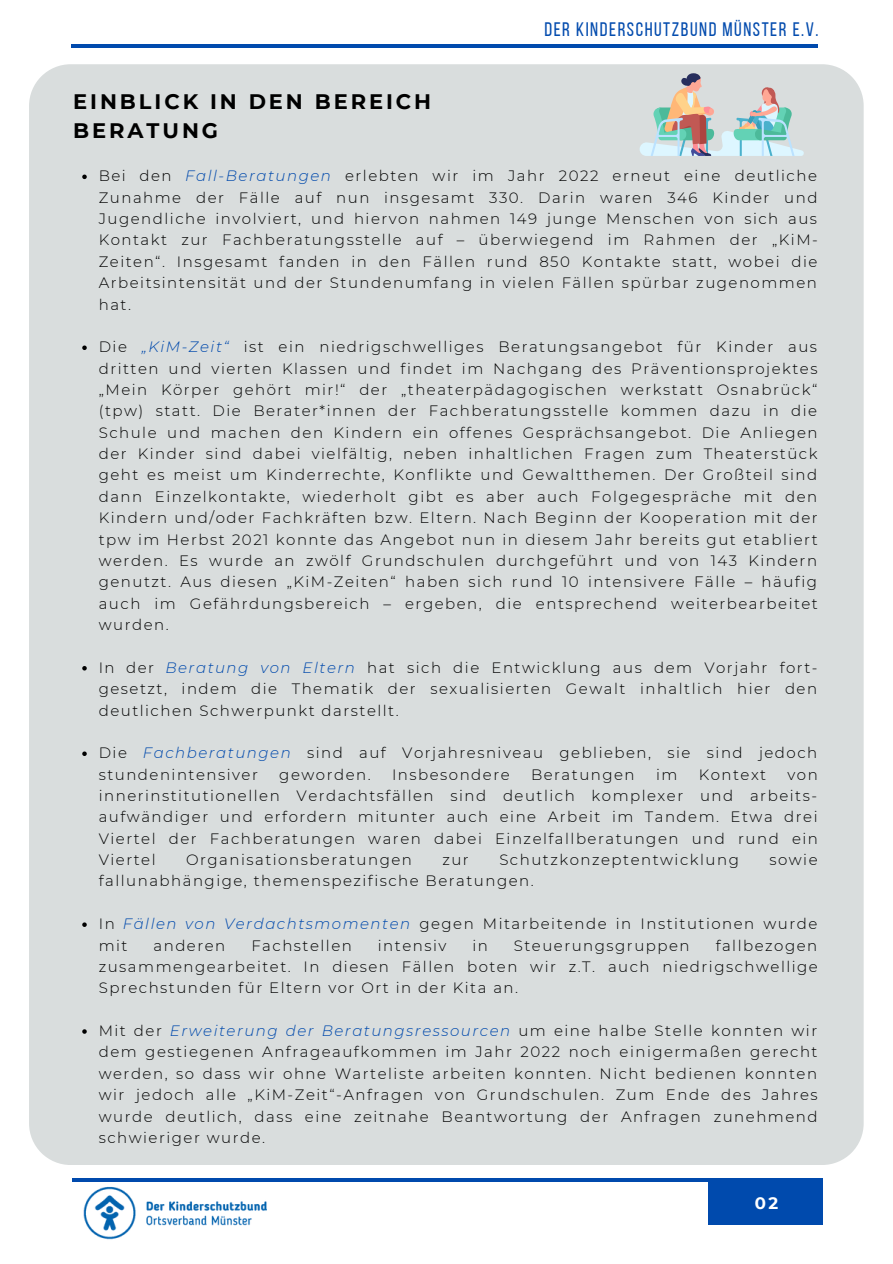
<style>
.page{position:relative;width:893px;height:1264px;background:#fff}
.page>*{position:absolute;margin:0;border:0;box-sizing:border-box;transform-origin:0 0}
.t1{font:700 21px/29.2px "Montserrat";letter-spacing:.14em;color:#000}
.t2{font:19.5px "Bebas Neue";letter-spacing:.08em;color:#044cae}
.t3{font:700 16.5px "Montserrat";color:#fff}
.t4{font:300 15px/21.3px "Montserrat";letter-spacing:.1em;color:#000;text-align:justify}
.s1{font-style:italic;color:#0049ac}
</style>
<div class="page">
<hr style="left:72px;top:45px;width:746px;height:3px;background:#004aad">
<div style="left:708px;top:1178px;width:114px;height:46px;background:#004aad"></div>
<hr style="left:72px;top:1178px;width:747px;height:3px;background:#004aad">
<img style="left:72px;top:1181px;width:208px;height:59px">
<div style="left:29px;top:64px;width:834px;height:1100px;background:#d9dddd"></div>
<svg style="left:639px;top:73px;width:164px;height:83px;background:#c6cecb"></svg>
<svg style="left:82px;top:174px;width:5px;height:5px"></svg>
<svg style="left:82px;top:345px;width:5px;height:5px"></svg>
<svg style="left:82px;top:666px;width:5px;height:4px"></svg>
<svg style="left:82px;top:751px;width:5px;height:5px"></svg>
<svg style="left:82px;top:922px;width:5px;height:4px"></svg>
<svg style="left:82px;top:1029px;width:5px;height:4px"></svg>
<p class="t1" style="left:73px;top:86px;width:359px">EINBLICK IN DEN BEREICH<br>BERATUNG</p>
<p class="t2" style="left:544px;top:22px;width:275px">DER KINDERSCHUTZBUND MÜNSTER E.V.</p>
<p class="t4" style="left:99px;top:165px;width:720px">Bei den <span class="s1">Fall-Beratungen</span> erlebten wir im Jahr 2022 erneut eine deutliche Zunahme der Fälle auf nun insgesamt 330. Darin waren 346 Kinder und Jugendliche involviert, und hiervon nahmen 149 junge Menschen von sich aus Kontakt zur Fachberatungsstelle auf – überwiegend im Rahmen der „KiM-Zeiten“. Insgesamt fanden in den Fällen rund 850 Kontakte statt, wobei die Arbeitsintensität und der Stundenumfang in vielen Fällen spürbar zugenommen hat.</p>
<p class="t4" style="left:99px;top:336px;width:720px">Die <span class="s1">„KiM-Zeit“</span> ist ein niedrigschwelliges Beratungsangebot für Kinder aus dritten und vierten Klassen und findet im Nachgang des Präventionsprojektes „Mein Körper gehört mir!“ der „theaterpädagogischen werkstatt Osnabrück“ (tpw) statt. Die Berater*innen der Fachberatungsstelle kommen dazu in die Schule und machen den Kindern ein offenes Gesprächsangebot. Die Anliegen der Kinder sind dabei vielfältig, neben inhaltlichen Fragen zum Theaterstück geht es meist um Kinderrechte, Konflikte und Gewaltthemen. Der Großteil sind dann Einzelkontakte, wiederholt gibt es aber auch Folgegespräche mit den Kindern und/oder Fachkräften bzw. Eltern. Nach Beginn der Kooperation mit der tpw im Herbst 2021 konnte das Angebot nun in diesem Jahr bereits gut etabliert werden. Es wurde an zwölf Grundschulen durchgeführt und von 143 Kindern genutzt. Aus diesen „KiM-Zeiten“ haben sich rund 10 intensivere Fälle – häufig auch im Gefährdungsbereich – ergeben, die entsprechend weiterbearbeitet wurden.</p>
<p class="t4" style="left:99px;top:656px;width:720px">In der <span class="s1">Beratung von Eltern</span> hat sich die Entwicklung aus dem Vorjahr fort&shy;gesetzt, indem die Thematik der sexualisierten Gewalt inhaltlich hier den deutlichen Schwerpunkt darstellt.</p>
<p class="t4" style="left:99px;top:742px;width:720px">Die <span class="s1">Fachberatungen</span> sind auf Vorjahresniveau geblieben, sie sind jedoch stundenintensiver</p>
<p class="t4" style="left:279px;top:763px;width:93px">geworden.</p>
<p class="t4" style="left:392px;top:763px;width:119px">Insbesondere</p>
<p class="t4" style="left:531px;top:763px;width:105px">Beratungen</p>
<p class="t4" style="left:656px;top:763px;width:23px">im</p>
<p class="t4" style="left:698px;top:763px;width:69px">Kontext</p>
<p class="t4" style="left:99px;top:763px;width:720px;text-indent:688px">von innerinstitutionellen Verdachtsfällen sind deutlich komplexer und arbeits&shy;aufwändiger und erfordern mitunter auch eine Arbeit im Tandem. Etwa drei Viertel der Fachberatungen waren dabei Einzelfallberatungen und rund ein Viertel</p>
<p class="t4" style="left:186px;top:849px;width:227px">Organisationsberatungen</p>
<p class="t4" style="left:442px;top:849px;width:28px">zur</p>
<p class="t4" style="left:499px;top:849px;width:241px">Schutzkonzeptentwicklung</p>
<p class="t4" style="left:769px;top:849px;width:50px">sowie</p>
<p class="t4" style="left:99px;top:870px;width:436px">fallunabhängige, themenspezifische Beratungen.</p>
<p class="t4" style="left:99px;top:913px;width:720px">In <span class="s1">Fällen von Verdachtsmomenten</span> gegen Mitarbeitende in Institutionen wurde mit</p>
<p class="t4" style="left:99px;top:934px;width:720px;text-indent:617px">fallbezogen zusammengearbeitet. In diesen Fällen boten wir z.T. auch niedrigschwellige Sprechstunden für Eltern vor Ort in der Kita an.</p>
<p class="t4" style="left:99px;top:1019px;width:720px">Mit der <span class="s1">Erweiterung der Beratungsressourcen</span> um eine halbe Stelle konnten wir dem gestiegenen Anfrageaufkommen im Jahr 2022 noch einigermaßen gerecht werden, so dass wir ohne Warteliste arbeiten konnten. Nicht bedienen konnten wir jedoch alle „KiM-Zeit“-Anfragen von Grundschulen. Zum Ende des Jahres wurde deutlich, dass eine zeitnahe Beantwortung der Anfragen zunehmend schwieriger wurde.</p>
<p class="t4" style="left:153px;top:934px;width:73px">anderen</p>
<p class="t4" style="left:251px;top:934px;width:102px">Fachstellen</p>
<p class="t4" style="left:378px;top:934px;width:70px">intensiv</p>
<p class="t4" style="left:472px;top:934px;width:17px">in</p>
<p class="t4" style="left:514px;top:934px;width:177px">Steuerungsgruppen</p>
<p class="t3" style="left:754px;top:1192px;width:25px">02</p>
</div>
